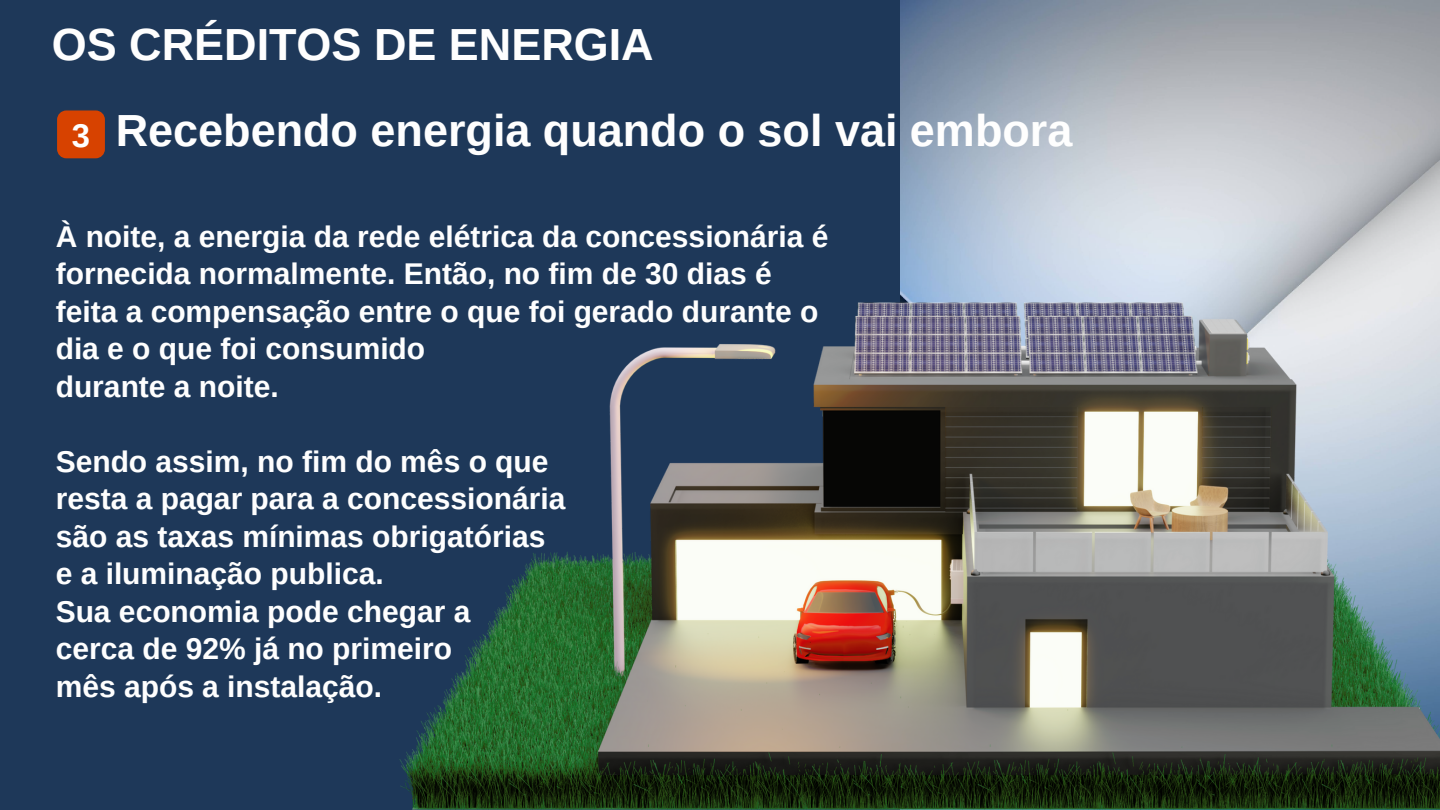
<style>
.page{position:relative;width:1440px;height:810px;background:#1e3859}
.page>*{position:absolute;margin:0;border:0;box-sizing:border-box;transform-origin:0 0}
.t1{font:700 45px "Arimo";color:#fefefe}
.t2{font:700 32.8px "Arimo";color:#fefefe}
.t3{font:700 30px/37.5px "Arimo";color:#fefefe}
</style>
<div class="page">
<svg style="left:57px;top:110px;width:48px;height:49px;background:#cc4105"></svg>
<img style="left:900px;top:0;width:540px;height:303px">
<img style="left:399px;top:303px;width:1041px;height:507px">
<p class="t1" style="left:52px;top:19px;width:603px">OS CRÉDITOS DE ENERGIA</p>
<p class="t2" style="left:72px;top:117px;width:20px">3</p>
<p class="t1" style="left:116px;top:105px;width:958px">Recebendo energia quando o sol vai embora</p>
<p class="t3" style="left:56px;top:218px;width:774px">À noite, a energia da rede elétrica da concessionária é fornecida normalmente. Então, no fim de 30 dias é feita a compensação entre o que foi gerado durante o dia e o que foi consumido</p>
<p class="t3" style="left:56px;top:368px;width:225px">durante a noite.</p>
<p class="t3" style="left:56px;top:443px;width:494px">Sendo assim, no fim do mês o que</p>
<p class="t3" style="left:56px;top:480px;width:511px">resta a pagar para a concessionária</p>
<p class="t3" style="left:56px;top:518px;width:491px">são as taxas mínimas obrigatórias</p>
<p class="t3" style="left:56px;top:555px;width:330px">e a iluminação publica.</p>
<p class="t3" style="left:56px;top:593px;width:416px">Sua economia pode chegar a</p>
<p class="t3" style="left:56px;top:630px;width:398px">cerca de 92% já no primeiro</p>
<p class="t3" style="left:56px;top:668px;width:328px">mês após a instalação.</p>
</div>
